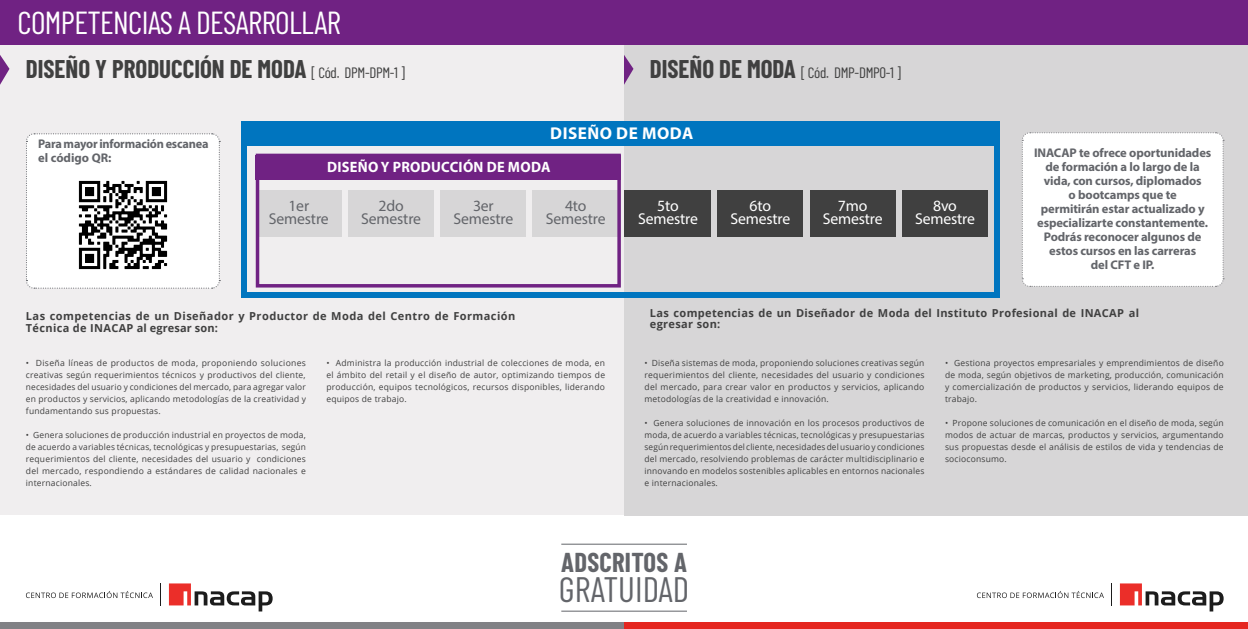
<style>
.page{position:relative;width:1248px;height:629px;background:#fff}
.page>*{position:absolute;margin:0;border:0;box-sizing:border-box;transform-origin:0 0}
.t1{font:35.3px "Barlow Condensed";color:#63656a}
.t2{font:31.85px "Barlow Condensed";letter-spacing:-.02em;color:#fff}
.t3{font:700 26.65px "Barlow Condensed";letter-spacing:.01em;color:#63656a}
.t4{font:700 25px "Barlow Condensed";color:#404040}
.t5{font:700 17.15px "Myriad Pro";letter-spacing:.03em;color:#fff}
.t6{font:15.7px/12.8px "Myriad Pro";letter-spacing:-.01em;color:#63656a;text-align:center}
.t7{font:15.7px/12.8px "Myriad Pro";letter-spacing:-.01em;color:#fff;text-align:center}
.t8{font:15px "Barlow Condensed";letter-spacing:-.02em;color:#404040}
.t9{font:700 15px "Myriad Pro";letter-spacing:.02em;color:#fff;scale:.96 1}
.t10{font:700 12.55px/14px "Myriad Pro";letter-spacing:-.01em;color:#63656a;text-align:center}
.t11{font:700 11px/11.5px "Open Sans";letter-spacing:.03em;color:#404040}
.t12{font:8.5px/12px "Open Sans";letter-spacing:.025em;color:#404040;text-align:justify}
.s1{font-weight:400;font-size:15px}
.s2{font-weight:700;font-size:25px}
</style>
<div class="page">
<div style="left:0;top:0;width:1248px;height:515px;background:#f0eeef"></div>
<div style="left:624px;top:34px;width:624px;height:481px;background:#d7d6d7"></div>
<svg style="left:0;top:55px;width:10px;height:30px"></svg>
<svg style="left:624px;top:55px;width:9px;height:30px"></svg>
<div style="left:0;top:0;width:1248px;height:44px;background:#702283"></div>
<div style="left:0;top:622px;width:624px;height:7px;background:#818185"></div>
<div style="left:624px;top:622px;width:624px;height:7px;background:#e52720"></div>
<div style="left:241px;top:293px;width:758px;height:5px;background:#0075bf"></div>
<div style="left:256px;top:155px;width:365px;height:25px;background:#702283"></div>
<div style="left:256px;top:190px;width:86px;height:46px;background:#d7d6d7"></div>
<div style="left:348px;top:190px;width:86px;height:46px;background:#d7d6d7"></div>
<div style="left:440px;top:190px;width:86px;height:46px;background:#d7d6d7"></div>
<div style="left:533px;top:190px;width:88px;height:46px;background:#d7d6d7"></div>
<div style="left:624px;top:190px;width:87px;height:46px;background:#404040"></div>
<div style="left:717px;top:190px;width:86px;height:46px;background:#404040"></div>
<div style="left:809px;top:190px;width:86px;height:46px;background:#404040"></div>
<div style="left:902px;top:190px;width:86px;height:46px;background:#404040"></div>
<div style="left:241px;top:121px;width:752px;height:25px;background:#0075bf"></div>
<div style="left:241px;top:128px;width:5px;height:170px;background:#0075bf"></div>
<div style="left:993px;top:121px;width:6px;height:177px;background:#0075bf"></div>
<div style="left:1021px;top:132px;width:203px;height:155px;background:#fff"></div>
<div style="left:26px;top:133px;width:194px;height:156px;background:#fff"></div>
<div style="left:256px;top:154px;width:365px;height:134px;border:4px solid #702283"></div>
<img style="left:66px;top:168px;width:113px;height:114px">
<svg style="left:977px;top:591px;width:127px;height:7px"></svg>
<svg style="left:1119px;top:583px;width:104px;height:28px"></svg>
<svg style="left:1111px;top:583px;width:1px;height:22px"></svg>
<hr style="left:561px;top:544px;width:126px;height:1px;background:#63656a">
<hr style="left:561px;top:611px;width:126px;height:1px;background:#63656a">
<svg style="left:26px;top:591px;width:127px;height:7px"></svg>
<svg style="left:169px;top:583px;width:104px;height:28px"></svg>
<h2 class="t2" style="left:18px;top:0;width:325px">COMPETENCIAS A DESARROLLAR</h2>
<h3 class="t4" style="left:26px;top:51px;width:381px">DISEÑO Y PRODUCCIÓN DE MODA <span class="s1">[ Cód. DPM-DPM-1 ]</span></h3>
<h3 class="t8" style="left:650px;top:61px;width:253px"><span class="s2">DISEÑO DE MODA</span> [ Cód. DMP-DMP0-1 ]</h3>
<h3 class="t10" style="left:38px;top:137px;width:172px;line-height:13.3px;text-align:left">Para mayor información escanea el código QR:</h3>
<h3 class="t5" style="left:550px;top:122px;width:144px">DISEÑO DE MODA</h3>
<h3 class="t9" style="left:327px;top:157px;width:234px">DISEÑO Y PRODUCCIÓN DE MODA</h3>
<h3 class="t6" style="left:361px;top:199px;width:61px">2do<br>Semestre</h3>
<h3 class="t6" style="left:269px;top:199px;width:61px">1er<br>Semestre</h3>
<h3 class="t6" style="left:453px;top:199px;width:61px">3er<br>Semestre</h3>
<h3 class="t6" style="left:546px;top:199px;width:61px">4to<br>Semestre</h3>
<h3 class="t7" style="left:638px;top:199px;width:61px">5to<br>Semestre</h3>
<h3 class="t7" style="left:730px;top:199px;width:61px">6to<br>Semestre</h3>
<h3 class="t7" style="left:822px;top:199px;width:61px">7mo<br>Semestre</h3>
<h3 class="t7" style="left:915px;top:199px;width:61px">8vo<br>Semestre</h3>
<p class="t10" style="left:1034px;top:145px;width:179px">INACAP te ofrece oportunidades de formación a lo largo de la vida, con cursos, diplomados<br>o bootcamps que te<br>permitirán estar actualizado y especializarte constantemente.<br>Podrás reconocer algunos de estos cursos en las carreras<br>del CFT e IP.</p>
<p class="t11" style="left:26px;top:310px;width:491px">Las competencias de un Diseñador y Productor de Moda del Centro de Formación<br>Técnica de INACAP al egresar son:</p>
<p class="t11" style="left:650px;top:306px;width:490px">Las competencias de un Diseñador de Moda del Instituto Profesional de INACAP al egresar son:</p>
<p class="t12" style="left:26px;top:357px;width:281px">• Diseña líneas de productos de moda, proponiendo soluciones creativas según requerimientos técnicos y productivos del cliente, necesidades del usuario y condiciones del mercado, para agregar valor en productos y servicios, aplicando metodologías de la creatividad y fundamentando sus propuestas.</p>
<p class="t12" style="left:26px;top:429px;width:281px">• Genera soluciones de producción industrial en proyectos de moda, de acuerdo a variables técnicas, tecnológicas y presupuestarias, según requerimientos del cliente, necesidades del usuario y condiciones del mercado, respondiendo a estándares de calidad nacionales e internacionales.</p>
<p class="t12" style="left:326px;top:357px;width:280px">• Administra la producción industrial de colecciones de moda, en el ámbito del retail y el diseño de autor, optimizando tiempos de producción, equipos tecnológicos, recursos disponibles, liderando equipos de trabajo.</p>
<p class="t12" style="left:644px;top:357px;width:281px">• Diseña sistemas de moda, proponiendo soluciones creativas según requerimientos del cliente, necesidades del usuario y condiciones del mercado, para crear valor en productos y servicios, aplicando metodologías de la creatividad e innovación.</p>
<p class="t12" style="left:644px;top:417px;width:281px">• Genera soluciones de innovación en los procesos productivos de moda, de acuerdo a variables técnicas, tecnológicas y presupuestarias según requerimientos del cliente, necesidades del usuario y condiciones del mercado, resolviendo problemas de carácter multidisciplinario e innovando en modelos sostenibles aplicables en entornos nacionales e internacionales.</p>
<p class="t12" style="left:945px;top:357px;width:280px">• Gestiona proyectos empresariales y emprendimientos de diseño de moda, según objetivos de marketing, producción, comunicación y comercialización de productos y servicios, liderando equipos de trabajo.</p>
<p class="t12" style="left:945px;top:417px;width:280px">• Propone soluciones de comunicación en el diseño de moda, según modos de actuar de marcas, productos y servicios, argumentando sus propuestas desde el análisis de estilos de vida y tendencias de socioconsumo.</p>
<h3 class="t3" style="left:561px;top:543px;width:127px">ADSCRITOS A</h3>
<h1 class="t1" style="left:559px;top:564px;width:132px">GRATUIDAD</h1>
</div>
